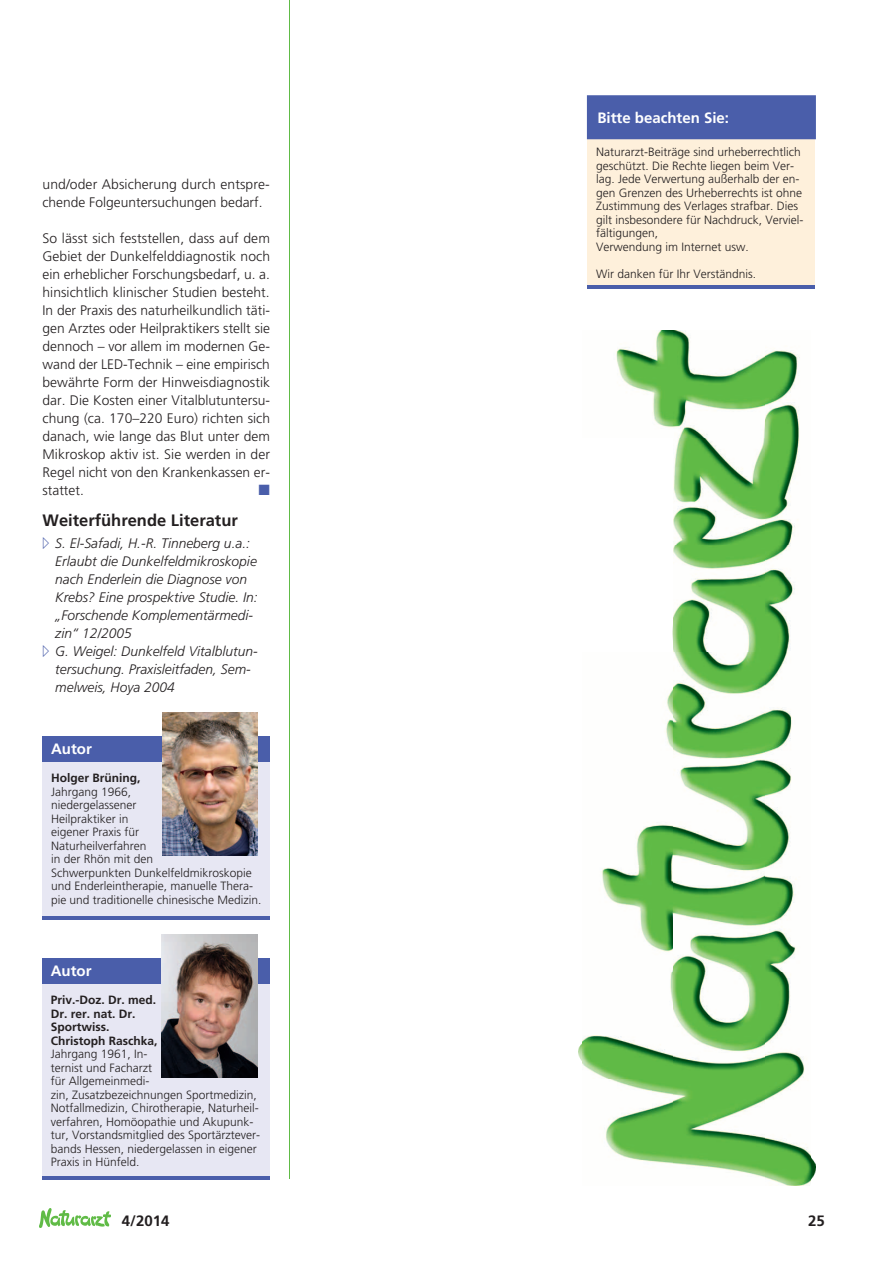
<style>
.page{position:relative;width:893px;height:1263px;background:#fff}
.page>*{position:absolute;margin:0;border:0;box-sizing:border-box;transform-origin:0 0}
.t1{font:700 16.5px "Frutiger";color:#231f20}
.t2{font:700 15px "Frutiger";color:#fff}
.t3{font:700 15px "Frutiger";color:#231f20}
.t4{font:300 13.8px/18px "Frutiger";color:#231f20}
.t5{font:italic 300 13.8px/18px "Frutiger";color:#231f20}
.t6{font:300 12px/13.5px "Frutiger";color:#231f20}
.t7{font:700 12px/13.5px "Frutiger";color:#231f20}
</style>
<div class="page">
<img style="left:40px;top:1208px;width:70px;height:19px">
<div style="left:42px;top:983px;width:228px;height:195px;background:#e7e7f3"></div>
<div style="left:42px;top:958px;width:228px;height:25px;background:#4a5eaa"></div>
<img style="left:162px;top:935px;width:95px;height:142px">
<hr style="left:43px;top:1176px;width:227px;height:3px;background:#4a5eaa">
<hr style="left:289px;top:0;width:1px;height:1179px;background:#60bb46">
<div style="left:43px;top:761px;width:227px;height:157px;background:#e7e7f3"></div>
<div style="left:43px;top:736px;width:227px;height:25px;background:#4a5eaa"></div>
<img style="left:162px;top:713px;width:96px;height:142px">
<hr style="left:43px;top:917px;width:227px;height:3px;background:#4a5eaa">
<img style="left:578px;top:330px;width:237px;height:855px">
<div style="left:588px;top:130px;width:227px;height:156px;background:#fef0db"></div>
<div style="left:587px;top:95px;width:229px;height:44px;background:#4a5eaa"></div>
<hr style="left:588px;top:285px;width:227px;height:3px;background:#4a5eaa">
<p class="t4" style="left:43px;top:175px;width:229px">und/oder Absicherung durch entspre&shy;chende Folgeuntersuchungen bedarf.</p>
<p class="t4" style="left:43px;top:229px;width:229px;text-align:justify">So lässt sich feststellen, dass auf dem Gebiet der Dunkelfelddiagnostik noch ein erheblicher Forschungsbedarf, u. a. hinsichtlich klinischer Studien besteht.<br>In der Praxis des naturheilkundlich täti&shy;gen Arztes oder Heilpraktikers stellt sie dennoch – vor allem im modernen Ge&shy;wand der LED-Technik – eine empirisch bewährte Form der Hinweisdiagnostik dar. Die Kosten einer Vitalblutuntersu&shy;chung (ca. 170–220 Euro) richten sich danach, wie lange das Blut unter dem Mikroskop aktiv ist. Sie werden in der Regel nicht von den Krankenkassen er&shy;stattet.</p>
<h1 class="t1" style="left:43px;top:510px;width:197px">Weiterführende Literatur</h1>
<p class="t5" style="left:55px;top:534px;width:204px">S. El-Safadi, H.-R. Tinneberg u.a.:<br>Erlaubt die Dunkelfeldmikroskopie nach Enderlein die Diagnose von<br>Krebs? Eine prospektive Studie. In: „Forschende Komplementärmedi&shy;zin“ 12/2005<br>G. Weigel: Dunkelfeld Vitalblutun&shy;tersuchung. Praxisleitfaden, Sem&shy;melweis, Hoya 2004</p>
<p class="t2" style="left:51px;top:740px;width:42px">Autor</p>
<p class="t7" style="left:51px;top:771px;width:91px">Holger Brüning,</p>
<p class="t6" style="left:51px;top:785px;width:212px">Jahrgang 1966,<br>niedergelassener<br>Heilpraktiker in<br>eigener Praxis für<br>Naturheilverfahren<br>in der Rhön mit den<br>Schwerpunkten Dunkelfeldmikroskopie und Enderleintherapie, manuelle Thera&shy;pie und traditionelle chinesische Medizin.</p>
<p class="t2" style="left:51px;top:962px;width:42px">Autor</p>
<p class="t7" style="left:51px;top:993px;width:108px">Priv.-Doz. Dr. med.<br>Dr. rer. nat. Dr.<br>Sportwiss.<br>Christoph Raschka,</p>
<p class="t6" style="left:51px;top:1047px;width:211px">Jahrgang 1961, In-<br>ternist und Facharzt<br>für Allgemeinmedi-<br>zin, Zusatzbezeichnungen Sportmedizin,<br>Notfallmedizin, Chirotherapie, Naturheil&shy;verfahren, Homöopathie und Akupunk&shy;tur, Vorstandsmitglied des Sportärztever&shy;bands Hessen, niedergelassen in eigener<br>Praxis in Hünfeld.</p>
<p class="t2" style="left:597px;top:109px;width:133px">Bitte beachten Sie:</p>
<p class="t6" style="left:596px;top:145px;width:209px">Naturarzt-Beiträge sind urheberrechtlich geschützt. Die Rechte liegen beim Ver&shy;lag. Jede Verwertung außerhalb der en&shy;gen Grenzen des Urheberrechts ist ohne Zustimmung des Verlages strafbar. Dies gilt insbesondere für Nachdruck, Verviel&shy;fältigungen,<br>Verwendung im Internet usw.</p>
<p class="t6" style="left:596px;top:267px;width:162px">Wir danken für Ihr Verständnis.</p>
<p class="t3" style="left:122px;top:1212px;width:49px">4/2014</p>
<p class="t3" style="left:808px;top:1212px;width:18px">25</p>
</div>
